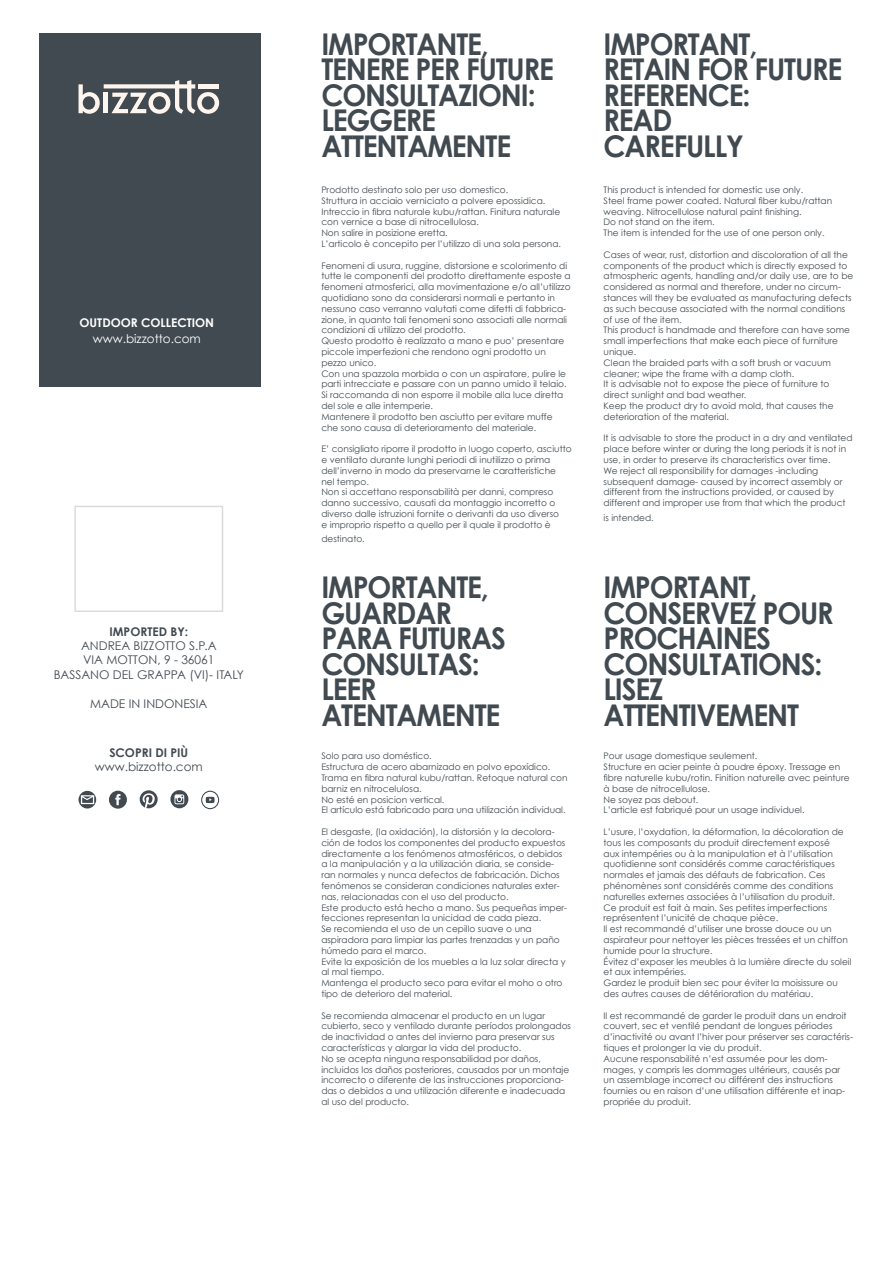
<style>
.page{position:relative;width:893px;height:1263px;background:#fff}
.page>*{position:absolute;margin:0;border:0;box-sizing:border-box;transform-origin:0 0}
.t1{font:700 30px/25.5px "Century Gothic";letter-spacing:-.04em;color:#414a50;scale:.95 1}
.t2{font:12px/14.4px "Century Gothic";color:#414a50;text-align:center}
.t3{font:700 12px "Century Gothic";color:#414a50}
.t4{font:700 12px "Century Gothic";color:#fff}
.t5{font:12px "Century Gothic";color:#fff}
.t6{font:9px/10.8px "Century Gothic";color:#414a50}
</style>
<div class="page">
<svg style="left:79px;top:791px;width:17px;height:17px"></svg>
<svg style="left:109px;top:791px;width:18px;height:18px"></svg>
<svg style="left:140px;top:790px;width:18px;height:18px"></svg>
<svg style="left:170px;top:790px;width:18px;height:18px"></svg>
<svg style="left:201px;top:791px;width:18px;height:18px"></svg>
<div style="left:39px;top:34px;width:222px;height:353px;background:#414a50"></div>
<svg style="left:79px;top:80px;width:140px;height:34px"></svg>
<hr style="left:198px;top:84px;width:20px;height:4px;background:#fef6ee">
<h2 class="t4" style="left:80px;top:315px;width:136px">OUTDOOR COLLECTION</h2>
<h2 class="t5" style="left:93px;top:331px;width:110px">www.bizzotto.com</h2>
<h2 class="t3" style="left:109px;top:624px;width:80px">IMPORTED BY:</h2>
<h2 class="t2" style="left:54px;top:638px;width:192px">ANDREA BIZZOTTO S.P.A<br>VIA MOTTON, 9 - 36061<br>BASSANO DEL GRAPPA (VI)- ITALY</h2>
<h2 class="t2" style="left:90px;top:696px;width:119px">MADE IN INDONESIA</h2>
<h2 class="t3" style="left:109px;top:745px;width:80px">SCOPRI DI PIÙ</h2>
<h2 class="t2" style="left:95px;top:760px;width:110px">www.bizzotto.com</h2>
<h1 class="t1" style="left:321px;top:31px;width:246px">IMPORTANTE,<br>TENERE PER FUTURE<br>CONSULTAZIONI:<br>LEGGERE<br>ATTENTAMENTE</h1>
<p class="t6" style="left:321px;top:184px;width:241px">Prodotto destinato solo per uso domestico.<br>Struttura in acciaio verniciato a polvere epossidica.<br>Intreccio in fibra naturale kubu/rattan. Finitura naturale con vernice a base di nitrocellulosa.<br>Non salire in posizione eretta.<br>L’articolo è concepito per l’utilizzo di una sola persona.</p>
<p class="t6" style="left:321px;top:260px;width:251px">Fenomeni di usura, ruggine, distorsione e scolorimento di tutte le componenti del prodotto direttamente esposte a fenomeni atmosferici, alla movimentazione e/o all’utilizzo quotidiano sono da considerarsi normali e pertanto in nessuno caso verranno valutati come difetti di fabbrica&shy;zione, in quanto tali fenomeni sono associati alle normali condizioni di utilizzo del prodotto.<br>Questo prodotto è realizzato a mano e puo’ presentare piccole imperfezioni che rendono ogni prodotto un pezzo unico.<br>Con una spazzola morbida o con un aspiratore, pulire le parti intrecciate e passare con un panno umido il telaio.<br>Si raccomanda di non esporre il mobile alla luce diretta del sole e alle intemperie.<br>Mantenere il prodotto ben asciutto per evitare muffe che sono causa di deterioramento del materiale.</p>
<p class="t6" style="left:321px;top:443px;width:252px">E’ consigliato riporre il prodotto in luogo coperto, asciutto e ventilato durante lunghi periodi di inutilizzo o prima dell’inverno in modo da preservarne le caratteristiche<br>nel tempo.<br>Non si accettano responsabilità per danni, compreso danno successivo, causati da montaggio incorretto o diverso dalle istruzioni fornite o derivanti da uso diverso<br>e improprio rispetto a quello per il quale il prodotto è</p>
<p class="t6" style="left:321px;top:533px;width:45px">destinato.</p>
<h1 class="t1" style="left:321px;top:574px;width:196px">IMPORTANTE,<br>GUARDAR<br>PARA FUTURAS<br>CONSULTAS:<br>LEER<br>ATENTAMENTE</h1>
<p class="t6" style="left:321px;top:751px;width:248px">Solo para uso doméstico.<br>Estructura de acero abarnizado en polvo epoxídico.<br>Trama en fibra natural kubu/rattan. Retoque natural con barniz en nitrocelulosa.<br>No esté en posicion vertical.<br>El artículo está fabricado para una utilización individual.</p>
<p class="t6" style="left:321px;top:826px;width:247px">El desgaste, (la oxidación), la distorsión y la decolora&shy;ción de todos los componentes del producto expuestos directamente a los fenómenos atmosféricos, o debidos a la manipulación y a la utilización diaria, se conside&shy;ran normales y nunca defectos de fabricación. Dichos fenómenos se consideran condiciones naturales exter&shy;nas, relacionadas con el uso del producto.<br>Este producto está hecho a mano. Sus pequeñas imper&shy;fecciones representan la unicidad de cada pieza.<br>Se recomienda el uso de un cepillo suave o una aspiradora para limpiar las partes trenzadas y un paño húmedo para el marco.<br>Evite la exposición de los muebles a la luz solar directa y al mal tiempo.<br>Mantenga el producto seco para evitar el moho o otro tipo de deterioro del material.</p>
<p class="t6" style="left:321px;top:1010px;width:251px">Se recomienda almacenar el producto en un lugar cubierto, seco y ventilado durante períodos prolongados de inactividad o antes del invierno para preservar sus características y alargar la vida del producto.<br>No se acepta ninguna responsabilidad por daños, incluidos los daños posteriores, causados por un montaje incorrecto o diferente de las instrucciones proporciona&shy;das o debidos a una utilización diferente e inadecuada al uso del producto.</p>
<h1 class="t1" style="left:603px;top:31px;width:253px">IMPORTANT,<br>RETAIN FOR FUTURE<br>REFERENCE:<br>READ<br>CAREFULLY</h1>
<p class="t6" style="left:603px;top:184px;width:230px">This product is intended for domestic use only.<br>Steel frame power coated. Natural fiber kubu/rattan weaving. Nitrocellulose natural paint finishing.<br>Do not stand on the item.<br>The item is intended for the use of one person only.</p>
<p class="t6" style="left:603px;top:249px;width:251px">Cases of wear, rust, distortion and discoloration of all the components of the product which is directly exposed to atmospheric agents, handling and/or daily use, are to be considered as normal and therefore, under no circum&shy;stances will they be evaluated as manufacturing defects as such because associated with the normal conditions of use of the item.<br>This product is handmade and therefore can have some small imperfections that make each piece of furniture unique.<br>Clean the braided parts with a soft brush or vacuum cleaner; wipe the frame with a damp cloth.<br>It is advisable not to expose the piece of furniture to direct sunlight and bad weather.<br>Keep the product dry to avoid mold, that causes the deterioration of the material.</p>
<p class="t6" style="left:603px;top:433px;width:250px">It is advisable to store the product in a dry and ventilated place before winter or during the long periods it is not in use, in order to preserve its characteristics over time.<br>We reject all responsibility for damages -including subsequent damage- caused by incorrect assembly or different from the instructions provided, or caused by different and improper use from that which the product</p>
<p class="t6" style="left:603px;top:512px;width:52px">is intended.</p>
<h1 class="t1" style="left:603px;top:574px;width:244px">IMPORTANT,<br>CONSERVEZ POUR<br>PROCHAINES<br>CONSULTATIONS:<br>LISEZ<br>ATTENTIVEMENT</h1>
<p class="t6" style="left:603px;top:751px;width:248px">Pour usage domestique seulement.<br>Structure en acier peinte à poudre époxy. Tressage en fibre naturelle kubu/rotin. Finition naturelle avec peinture à base de nitrocellulose.<br>Ne soyez pas debout.<br>L’article est fabriqué pour un usage individuel.</p>
<p class="t6" style="left:603px;top:826px;width:250px">L’usure, l’oxydation, la déformation, la décoloration de tous les composants du produit directement exposé<br>aux intempéries ou à la manipulation et à l’utilisation quotidienne sont considérés comme caractéristiques normales et jamais des défauts de fabrication. Ces phénomènes sont considérés comme des conditions naturelles externes associées à l’utilisation du produit.<br>Ce produit est fait à main. Ses petites imperfections représentent l’unicité de chaque pièce.<br>Il est recommandé d’utiliser une brosse douce ou un aspirateur pour nettoyer les pièces tressées et un chiffon humide pour la structure.<br>Évitez d’exposer les meubles à la lumière directe du soleil et aux intempéries.<br>Gardez le produit bien sec pour éviter la moisissure ou des autres causes de détérioration du matériau.</p>
<p class="t6" style="left:603px;top:1010px;width:251px">Il est recommandé de garder le produit dans un endroit couvert, sec et ventilé pendant de longues périodes d’inactivité ou avant l’hiver pour préserver ses caractéris&shy;tiques et prolonger la vie du produit.<br>Aucune responsabilité n’est assumée pour les dom&shy;mages, y compris les dommages ultérieurs, causés par un assemblage incorrect ou différent des instructions fournies ou en raison d’une utilisation différente et inap&shy;propriée du produit.</p>
</div>
